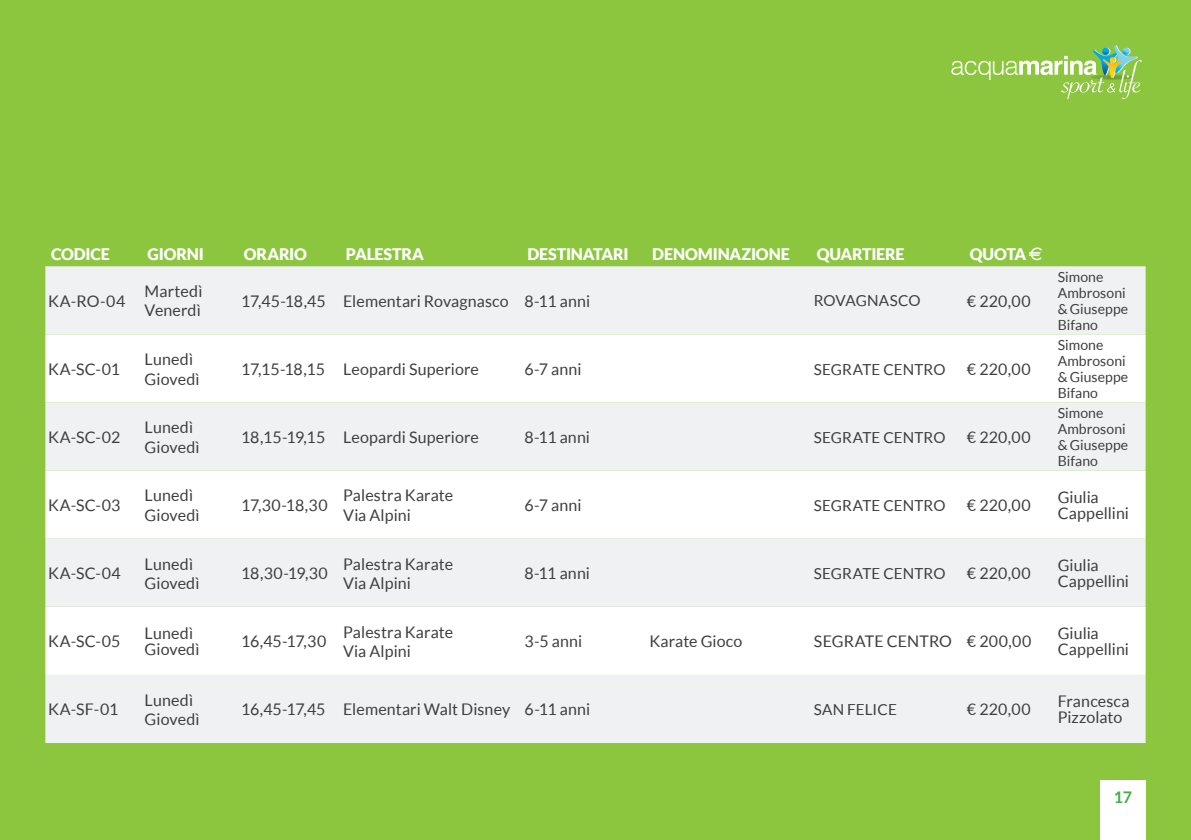
<style>
.page{position:relative;width:1191px;height:840px;background:#fff}
.page>*{position:absolute;margin:0;border:0;box-sizing:border-box;transform-origin:0 0}
.t1{font:16px/19.2px "Lato";letter-spacing:.01em;color:#3e3e3f}
.t2{font:900 16px "Lato";letter-spacing:-.01em;color:#fff}
.t3{font:700 16px "Lato";color:#40ae49}
.t4{font:15.2px "Lato";letter-spacing:.01em;color:#3e3e3f}
.t5{font:14px/16px "Lato";letter-spacing:.005em;color:#3e3e3f}
.s1{font-family:"Euro font";font-weight:400}
</style>
<div class="page">
<div style="left:0;top:0;width:1191px;height:839px;background:#8bc63e"></div>
<div style="left:1100px;top:780px;width:45px;height:59px;background:#fff"></div>
<svg style="left:951px;top:45px;width:190px;height:54px"></svg>
<div style="left:45px;top:266px;width:1100px;height:476px;background:#f0f1f2"></div>
<svg style="left:45px;top:334px;width:1100px;height:340px;fill:#fff"></svg>
<p class="t2" style="left:51px;top:244px;width:60px">CODICE</p>
<p class="t2" style="left:147px;top:244px;width:58px">GIORNI</p>
<p class="t2" style="left:244px;top:244px;width:65px">ORARIO</p>
<p class="t2" style="left:346px;top:244px;width:80px">PALESTRA</p>
<p class="t2" style="left:527px;top:244px;width:102px">DESTINATARI</p>
<p class="t2" style="left:652px;top:244px;width:139px">DENOMINAZIONE</p>
<p class="t2" style="left:816px;top:244px;width:89px">QUARTIERE</p>
<p class="t2" style="left:969px;top:244px;width:75px">QUOTA <span class="s1">K</span></p>
<p class="t1" style="left:48px;top:291px;width:79px">KA-RO-04</p>
<p class="t1" style="left:145px;top:281px;width:59px">Martedì<br>Venerdì</p>
<p class="t1" style="left:241px;top:291px;width:350px">17,45-18,45 Elementari Rovagnasco 8-11 anni</p>
<p class="t4" style="left:814px;top:292px;width:108px">ROVAGNASCO</p>
<p class="t1" style="left:967px;top:291px;width:65px">€ 220,00</p>
<p class="t1" style="left:48px;top:359px;width:73px">KA-SC-01</p>
<p class="t1" style="left:145px;top:349px;width:56px">Lunedì<br>Giovedì</p>
<p class="t1" style="left:241px;top:359px;width:239px">17,15-18,15 Leopardi Superiore</p>
<p class="t1" style="left:524px;top:359px;width:58px">6-7 anni</p>
<p class="t4" style="left:814px;top:360px;width:133px">SEGRATE CENTRO</p>
<p class="t1" style="left:967px;top:359px;width:65px">€ 220,00</p>
<p class="t1" style="left:48px;top:427px;width:74px">KA-SC-02</p>
<p class="t1" style="left:145px;top:417px;width:56px">Lunedì<br>Giovedì</p>
<p class="t1" style="left:241px;top:427px;width:239px">18,15-19,15 Leopardi Superiore</p>
<p class="t1" style="left:524px;top:427px;width:67px">8-11 anni</p>
<p class="t4" style="left:814px;top:428px;width:133px">SEGRATE CENTRO</p>
<p class="t1" style="left:967px;top:427px;width:65px">€ 220,00</p>
<p class="t5" style="left:1057px;top:268px;width:72px">Simone<br>Ambrosoni &amp; Giuseppe<br>Bifano</p>
<p class="t5" style="left:1057px;top:337px;width:72px">Simone<br>Ambrosoni &amp; Giuseppe<br>Bifano</p>
<p class="t5" style="left:1057px;top:405px;width:72px">Simone<br>Ambrosoni &amp; Giuseppe<br>Bifano</p>
<p class="t1" style="left:48px;top:495px;width:74px">KA-SC-03</p>
<p class="t1" style="left:145px;top:485px;width:56px">Lunedì<br>Giovedì</p>
<p class="t1" style="left:241px;top:495px;width:88px">17,30-18,30</p>
<p class="t1" style="left:343px;top:485px;width:112px">Palestra Karate<br>Via Alpini</p>
<p class="t1" style="left:524px;top:495px;width:58px">6-7 anni</p>
<p class="t4" style="left:814px;top:496px;width:133px">SEGRATE CENTRO</p>
<p class="t1" style="left:967px;top:495px;width:65px">€ 220,00</p>
<p class="t1" style="left:1057px;top:489px;width:73px;line-height:16px">Giulia<br>Cappellini</p>
<p class="t1" style="left:48px;top:563px;width:74px">KA-SC-04</p>
<p class="t1" style="left:145px;top:553px;width:56px">Lunedì<br>Giovedì</p>
<p class="t1" style="left:241px;top:563px;width:88px">18,30-19,30</p>
<p class="t1" style="left:343px;top:553px;width:112px">Palestra Karate<br>Via Alpini</p>
<p class="t1" style="left:524px;top:563px;width:67px">8-11 anni</p>
<p class="t4" style="left:814px;top:564px;width:133px">SEGRATE CENTRO</p>
<p class="t1" style="left:967px;top:563px;width:65px">€ 220,00</p>
<p class="t1" style="left:1057px;top:557px;width:73px;line-height:16px">Giulia<br>Cappellini</p>
<p class="t1" style="left:48px;top:631px;width:74px">KA-SC-05</p>
<p class="t1" style="left:145px;top:625px;width:56px;line-height:16px">Lunedì<br>Giovedì</p>
<p class="t1" style="left:241px;top:631px;width:87px">16,45-17,30</p>
<p class="t1" style="left:343px;top:622px;width:112px">Palestra Karate<br>Via Alpini</p>
<p class="t1" style="left:524px;top:631px;width:59px">3-5 anni</p>
<p class="t1" style="left:649px;top:631px;width:94px">Karate Gioco</p>
<p class="t1" style="left:814px;top:631px;width:219px">SEGRATE CENTRO € 200,00</p>
<p class="t1" style="left:1057px;top:625px;width:73px;line-height:16px">Giulia<br>Cappellini</p>
<p class="t1" style="left:48px;top:699px;width:72px">KA-SF-01</p>
<p class="t1" style="left:145px;top:690px;width:56px">Lunedì<br>Giovedì</p>
<p class="t1" style="left:241px;top:699px;width:351px">16,45-17,45 Elementari Walt Disney 6-11 anni</p>
<p class="t4" style="left:814px;top:700px;width:84px">SAN FELICE</p>
<p class="t1" style="left:967px;top:699px;width:65px">€ 220,00</p>
<p class="t1" style="left:1057px;top:693px;width:73px;line-height:16px">Francesca<br>Pizzolato</p>
<p class="t3" style="left:1113px;top:787px;width:20px">17</p>
</div>
